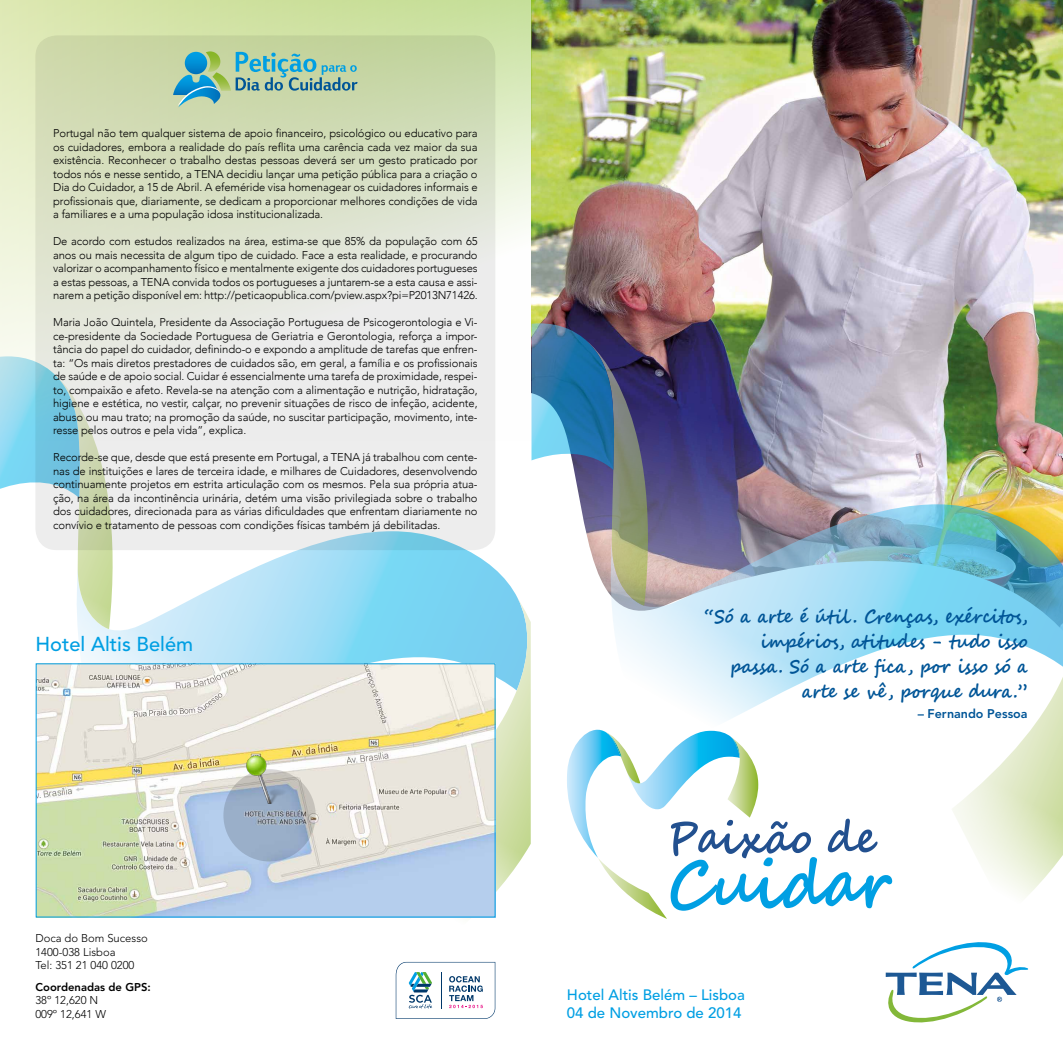
<style>
.page{position:relative;width:1063px;height:1053px;background:#fff}
.page>*{position:absolute;margin:0;border:0;box-sizing:border-box;transform-origin:0 0}
.t1{font:500 20px "Avenir LT Std";color:#009fe3}
.t2{font:700 18.75px/25px "Segoe Script";color:#005597;text-align:right;scale:.9 1}
.t3{font:500 15px/18px "Avenir LT Std";color:#009fe3}
.t4{font:800 12.5px "Avenir LT Std";color:#005597}
.t5{font:300 11.25px/13.5px "Avenir";letter-spacing:-.01em;color:#000;text-align:justify}
.t6{font:300 11.25px/13.5px "Avenir LT Std";color:#000}
.t7{font:800 11.25px "Avenir LT Std";color:#000}
</style>
<div class="page">
<img style="left:531px;top:0;width:532px;height:390px">
<img style="left:574px;top:390px;width:489px;height:529px">
<img style="left:599px;top:504px;width:464px;height:235px">
<img style="left:951px;top:573px;width:112px;height:343px">
<img style="left:584px;top:339px;width:82px;height:266px">
<img style="left:612px;top:541px;width:32px;height:64px">
<img style="left:531px;top:323px;width:83px;height:147px">
<svg style="left:885px;top:942px;width:144px;height:81px"></svg>
<svg style="left:671px;top:818px;width:221px;height:92px"></svg>
<img style="left:598px;top:857px;width:69px;height:61px">
<img style="left:567px;top:729px;width:54px;height:128px">
<img style="left:627px;top:730px;width:113px;height:79px">
<img style="left:602px;top:730px;width:38px;height:53px">
<img style="left:602px;top:730px;width:20px;height:26px">
<svg style="left:627px;top:772px;width:13px;height:11px"></svg>
<img style="left:727px;top:736px;width:31px;height:81px">
<img style="left:731px;top:736px;width:9px;height:21px">
<img style="left:78px;top:533px;width:440px;height:130px">
<img style="left:406px;top:598px;width:125px;height:320px">
<img style="left:517px;top:598px;width:14px;height:91px">
<img style="left:51px;top:549px;width:79px;height:80px">
<img style="left:78px;top:567px;width:31px;height:62px">
<img style="left:0;top:441px;width:35px;height:48px">
<svg style="left:0;top:0;width:531px;height:441px"></svg>
<svg style="left:35px;top:35px;width:460px;height:515px;background:#dde4d5"></svg>
<svg style="left:396px;top:961px;width:99px;height:57px"></svg>
<svg style="left:173px;top:51px;width:185px;height:56px;background:#95c1ab"></svg>
<img style="left:38px;top:665px;width:456px;height:250px">
<svg style="left:223px;top:769px;width:93px;height:92px;background:#9cacc1"></svg>
<img style="left:244px;top:753px;width:51px;height:50px">
<p class="t5" style="left:53px;top:126px;width:426px">Portugal não tem qualquer sistema de apoio financeiro, psicológico ou educativo para os cuidadores, embora a realidade do país reflita uma carência cada vez maior da sua existência. Reconhecer o trabalho destas pessoas deverá ser um gesto praticado por todos nós e nesse sentido, a TENA decidiu lançar uma petição pública para a criação o Dia do Cuidador, a 15 de Abril. A efeméride visa homenagear os cuidadores informais e profissionais que, diariamente, se dedicam a proporcionar melhores condições de vida a familiares e a uma população idosa institucionalizada.</p>
<p class="t5" style="left:53px;top:234px;width:426px">De acordo com estudos realizados na área, estima-se que 85% da população com 65 anos ou mais necessita de algum tipo de cuidado. Face a esta realidade, e procurando valorizar o acompanhamento físico e mentalmente exigente dos cuidadores portugueses a estas pessoas, a TENA convida todos os portugueses a juntarem-se a esta causa e assi&shy;narem a petição disponível em: http://peticaopublica.com/pview.aspx?pi=P2013N71426.</p>
<p class="t5" style="left:53px;top:315px;width:426px">Maria João Quintela, Presidente da Associação Portuguesa de Psicogerontologia e Vi&shy;ce-presidente da Sociedade Portuguesa de Geriatria e Gerontologia, reforça a impor&shy;tância do papel do cuidador, definindo-o e expondo a amplitude de tarefas que enfren&shy;ta: “Os mais diretos prestadores de cuidados são, em geral, a família e os profissionais de saúde e de apoio social. Cuidar é essencialmente uma tarefa de proximidade, respei&shy;to, compaixão e afeto. Revela-se na atenção com a alimentação e nutrição, hidratação, higiene e estética, no vestir, calçar, no prevenir situações de risco de infeção, acidente, abuso ou mau trato; na promoção da saúde, no suscitar participação, movimento, inte&shy;resse pelos outros e pela vida”, explica.</p>
<p class="t5" style="left:53px;top:450px;width:426px">Recorde-se que, desde que está presente em Portugal, a TENA já trabalhou com cente&shy;nas de instituições e lares de terceira idade, e milhares de Cuidadores, desenvolvendo continuamente projetos em estrita articulação com os mesmos. Pela sua própria atua&shy;ção, na área da incontinência urinária, detém uma visão privilegiada sobre o trabalho dos cuidadores, direcionada para as várias dificuldades que enfrentam diariamente no convívio e tratamento de pessoas com condições físicas também já debilitadas.</p>
<h1 class="t1" style="left:35px;top:632px;width:159px">Hotel Altis Belém</h1>
<p class="t6" style="left:35px;top:931px;width:114px">Doca do Bom Sucesso<br>1400-038 Lisboa<br>Tel: 351 21 040 0200</p>
<p class="t7" style="left:35px;top:979px;width:117px">Coordenadas de GPS:</p>
<p class="t6" style="left:35px;top:993px;width:72px">38º 12,620 N<br>009º 12,641 W</p>
<h2 class="t2" style="left:705px;top:604px;width:361px">“Só a arte é útil . Crenças, exércitos, impérios, atitudes - tudo isso passa. Só a arte fica, por isso só a arte se vê , porque dura.”</h2>
<p class="t4" style="left:918px;top:706px;width:111px">– Fernando Pessoa</p>
<h3 class="t3" style="left:567px;top:985px;width:180px">Hotel Altis Belém – Lisboa<br>04 de Novembro de 2014</h3>
</div>
